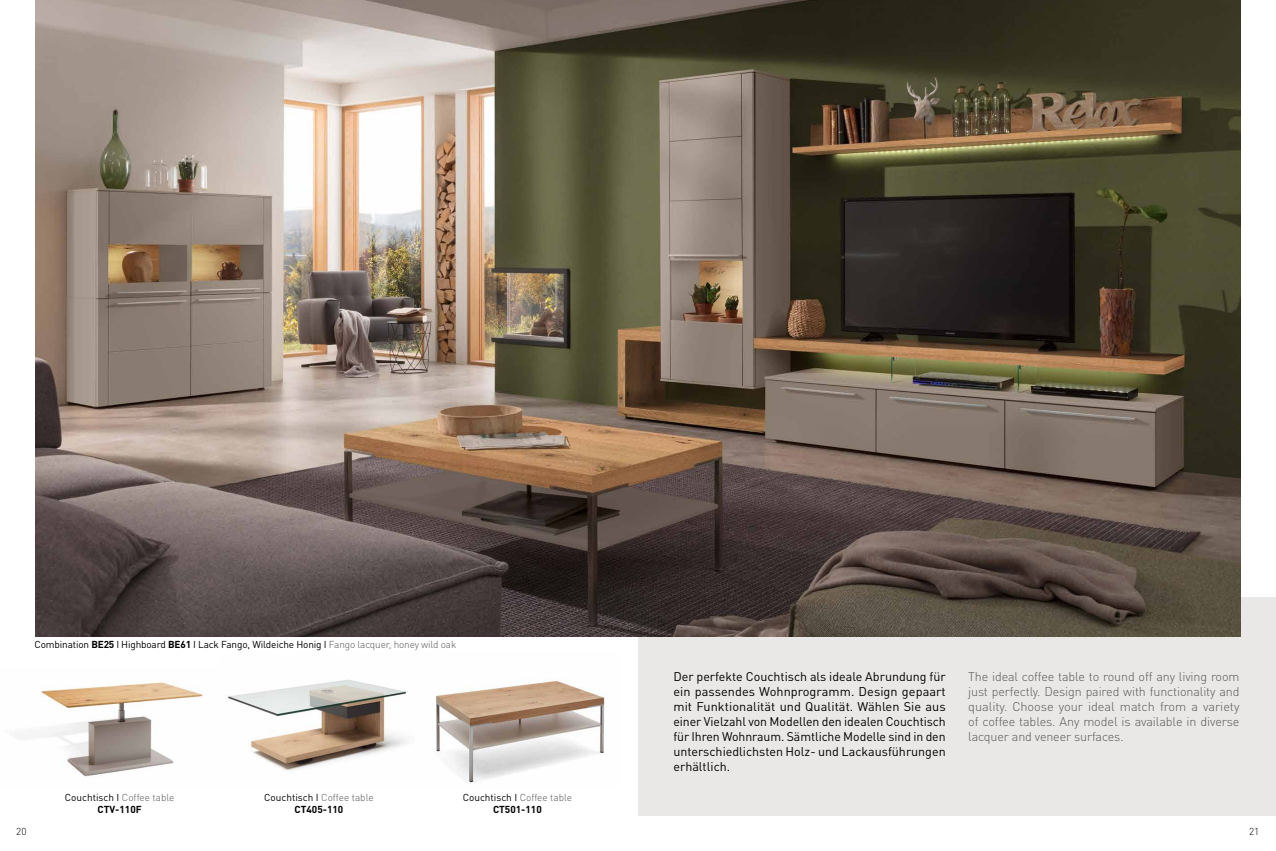
<style>
.page{position:relative;width:1276px;height:851px;background:#fff}
.page>*{position:absolute;margin:0;border:0;box-sizing:border-box;transform-origin:0 0}
.t1{font:12.5px/15px "DIN Pro";color:#000;text-align:justify}
.t2{font:300 12.5px/15px "DIN Pro";letter-spacing:-.01em;color:#575756;text-align:justify}
.t3{font:10px/12px "DIN Pro";letter-spacing:-.015em;color:#000;text-align:center}
.t4{font:300 10px "DIN Pro";color:#000}
.s1{font-weight:700}
.s2{font-weight:300;color:#575756}
</style>
<div class="page">
<div style="left:638px;top:597px;width:638px;height:218px;background:#eae8e6"></div>
<img style="left:35px;top:0;width:1205px;height:636px">
<img style="left:228px;top:679px;width:180px;height:92px">
<img style="left:435px;top:679px;width:170px;height:104px">
<img style="left:11px;top:682px;width:192px;height:95px">
<p class="t3" style="left:35px;top:638px;width:423px">Combination <span class="s1">BE25</span> I Highboard <span class="s1">BE61</span> I Lack Fango, Wildeiche Honig I <span class="s2">Fango lacquer, honey wild oak</span></p>
<p class="t3" style="left:65px;top:790px;width:111px">Couchtisch I <span class="s2">Coffee table<br></span><span class="s1">CTV-110F</span></p>
<p class="t3" style="left:264px;top:790px;width:111px">Couchtisch I <span class="s2">Coffee table<br></span><span class="s1">CT405-110</span></p>
<p class="t3" style="left:463px;top:790px;width:111px">Couchtisch I <span class="s2">Coffee table<br></span><span class="s1">CT501-110</span></p>
<p class="t1" style="left:673px;top:668px;width:274px">Der perfekte Couchtisch als ideale Abrundung für ein passendes Wohnprogramm. Design gepaart mit Funktionalität und Qualität. Wählen Sie aus einer Vielzahl von Modellen den idealen Couchtisch für Ihren Wohnraum. Sämtliche Modelle sind in den unterschiedlichsten Holz- und Lackausführungen erhältlich.</p>
<p class="t2" style="left:968px;top:667px;width:273px">The ideal coffee table to round off any living room just perfectly. Design paired with functionality and quality. Choose your ideal match from a variety of coffee tables. Any model is available in diverse lacquer and veneer surfaces.</p>
<p class="t4" style="left:16px;top:823px;width:12px">20</p>
<p class="t4" style="left:1249px;top:823px;width:12px">21</p>
</div>
